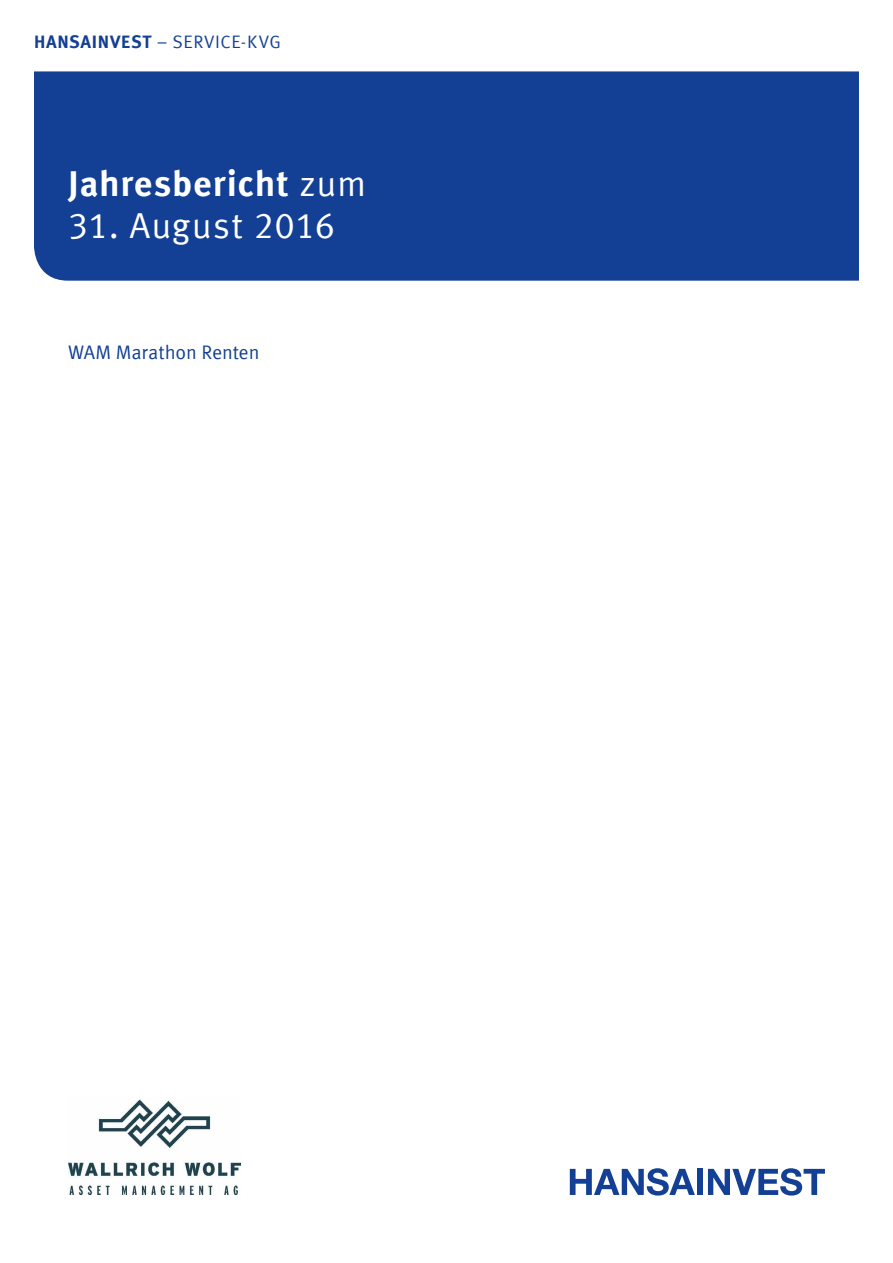
<style>
.page{position:relative;width:893px;height:1263px;background:#fff}
.page>*{position:absolute;margin:0;border:0;box-sizing:border-box;transform-origin:0 0}
.t1{font:700 36px "Meta Offc Pro";letter-spacing:.02em;color:#fff}
.t2{font:36px "Meta Offc Pro Norm";letter-spacing:.015em;color:#fff}
.t3{font:19.5px "Meta Offc Pro Norm";letter-spacing:-.01em;color:#134094}
.t4{font:18px "Meta Offc Pro Norm";letter-spacing:.03em;color:#134094}
.s1{font-family:"Meta Offc Pro";font-weight:700}
.s2{font-family:"Meta Offc Pro Norm";font-weight:400}
</style>
<div class="page">
<div style="left:34px;top:71px;width:825px;height:210px;background:#134094"></div>
<svg style="left:570px;top:1168px;width:125px;height:27px"></svg>
<div style="left:697px;top:1169px;width:6px;height:26px;background:#134094"></div>
<svg style="left:708px;top:1168px;width:117px;height:27px"></svg>
<img style="left:68px;top:1099px;width:173px;height:96px">
<p class="t4" style="left:34px;top:28px;width:248px"><span class="s1">HANSAINVEST</span> – SERVICE-KVG</p>
<h1 class="t1" style="left:68px;top:155px;width:300px">Jahresbericht <span class="s2">zum</span></h1>
<h1 class="t2" style="left:68px;top:198px;width:268px">31. August 2016</h1>
<p class="t3" style="left:68px;top:338px;width:193px">WAM Marathon Renten</p>
</div>
